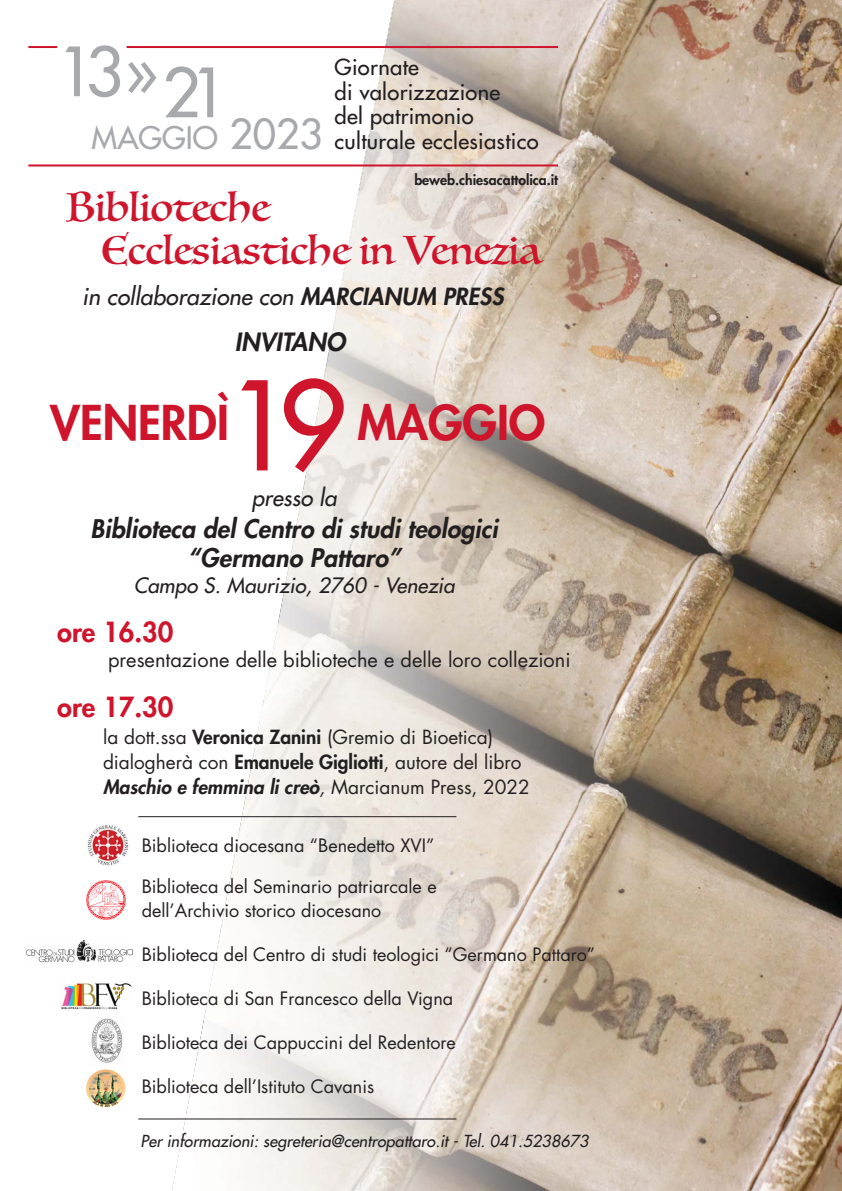
<style>
.page{position:relative;width:842px;height:1191px;background:#fff}
.page>*{position:absolute;margin:0;border:0;box-sizing:border-box;transform-origin:0 0}
.t1{font:119.7px "Futura";color:#ce152c}
.t2{font:66px "Futura";color:#a7a9ac}
.t3{font:800 46.7px "Futura";color:#ce152c}
.t4{font:39.3px/42.9px "Luminari";color:#ce152c}
.t5{font:30.3px "Futura";color:#a7a9ac}
.t6{font:800 27px "Futura";color:#ce152c}
.t7{font:italic 800 25px/29px "Futura";color:#231f20;text-align:center}
.t8{font:italic 800 24.5px "Futura";color:#231f20}
.t9{font:italic 23px "Futura";color:#231f20}
.t10{font:italic 22.5px "Futura";color:#231f20}
.t11{font:21.5px/24.9px "Futura";letter-spacing:.015em;color:#231f20}
.t12{font:italic 20.6px "Futura";color:#231f20}
.t13{font:20px "Futura";color:#231f20}
.t14{font:19px/25px "Futura";color:#231f20}
.t15{font:18px/24px "Futura";color:#231f20}
.t16{font:italic 16.2px "Futura";color:#231f20}
.t17{font:800 14px "Futura";color:#231f20}
.s1{font-size:40.3px}
.s2{font-weight:800}
.s3{font-weight:800;font-style:italic}
.s4{font-style:italic}
</style>
<div class="page">
<img style="left:395px;top:0;width:446px;height:1191px">
<img style="left:170px;top:1190px;width:408px;height:1px">
<img style="left:170px;top:0;width:225px;height:1191px">
<img style="left:86px;top:823px;width:44px;height:43px;border-radius:50%">
<svg style="left:86px;top:879px;width:41px;height:41px"></svg>
<img style="left:87px;top:881px;width:39px;height:38px">
<img style="left:26px;top:939px;width:107px;height:24px">
<img style="left:61px;top:981px;width:71px;height:29px">
<img style="left:91px;top:1018px;width:32px;height:45px">
<img style="left:85px;top:1069px;width:41px;height:39px">
<hr style="left:127px;top:46px;width:431px;height:2px;background:#ce152c">
<hr style="left:28px;top:46px;width:29px;height:2px;background:#ce152c">
<hr style="left:28px;top:164px;width:530px;height:2px;background:#ce152c">
<hr style="left:138px;top:816px;width:318px;height:1px;background:#231f20">
<hr style="left:138px;top:1118px;width:318px;height:1px;background:#231f20">
<h2 class="t2" style="left:57px;top:42px;width:173px">13»21</h2>
<h3 class="t5" style="left:92px;top:122px;width:233px">MAGGIO <span class="s1">2023</span></h3>
<p class="t11" style="left:335px;top:56px;width:206px">Giornate<br>di valorizzazione<br>del patrimonio culturale ecclesiastico</p>
<p class="t17" style="left:414px;top:173px;width:145px">beweb.chiesacattolica.it</p>
<h3 class="t4" style="left:102px;top:186px;width:441px;text-indent:-36px">Biblioteche<br>Ecclesiastiche in Venezia</h3>
<p class="t9" style="left:82px;top:285px;width:427px">in collaborazione con <span class="s2">MARCIANUM PRESS</span></p>
<h3 class="t8" style="left:235px;top:330px;width:117px">INVITANO</h3>
<h3 class="t3" style="left:50px;top:400px;width:180px">VENERDÌ</h3>
<h1 class="t1" style="left:226px;top:366px;width:122px">19</h1>
<h3 class="t3" style="left:358px;top:400px;width:189px">MAGGIO</h3>
<p class="t10" style="left:252px;top:486px;width:91px">presso la</p>
<h3 class="t7" style="left:91px;top:516px;width:413px">Biblioteca del Centro di studi teologici “Germano Pattaro”</h3>
<p class="t12" style="left:134px;top:575px;width:326px">Campo S. Maurizio, 2760 - Venezia</p>
<h3 class="t6" style="left:57px;top:618px;width:118px">ore 16.30</h3>
<p class="t13" style="left:108px;top:650px;width:464px">presentazione delle biblioteche e delle loro collezioni</p>
<h3 class="t6" style="left:57px;top:694px;width:118px">ore 17.30</h3>
<p class="t14" style="left:103px;top:726px;width:428px">la dott.ssa <span class="s2">Veronica Zanini</span> (Gremio di Bioetica) dialogherà con <span class="s2">Emanuele Gigliotti</span>, autore del libro<br><span class="s3">Maschio e femmina li creò</span><span class="s4">,</span> Marcianum Press, 2022</p>
<p class="t15" style="left:142px;top:835px;width:294px">Biblioteca diocesana “Benedetto XVI”</p>
<p class="t15" style="left:142px;top:876px;width:296px">Biblioteca del Seminario patriarcale e dell’Archivio storico diocesano</p>
<p class="t15" style="left:142px;top:944px;width:455px">Biblioteca del Centro di studi teologici “Germano Pattaro”</p>
<p class="t15" style="left:142px;top:988px;width:313px">Biblioteca di San Francesco della Vigna</p>
<p class="t15" style="left:142px;top:1032px;width:316px">Biblioteca dei Cappuccini del Redentore</p>
<p class="t15" style="left:142px;top:1076px;width:234px">Biblioteca dell’Istituto Cavanis</p>
<p class="t16" style="left:140px;top:1132px;width:453px">Per informazioni: segreteria@centropattaro.it - Tel. 041.5238673</p>
</div>
